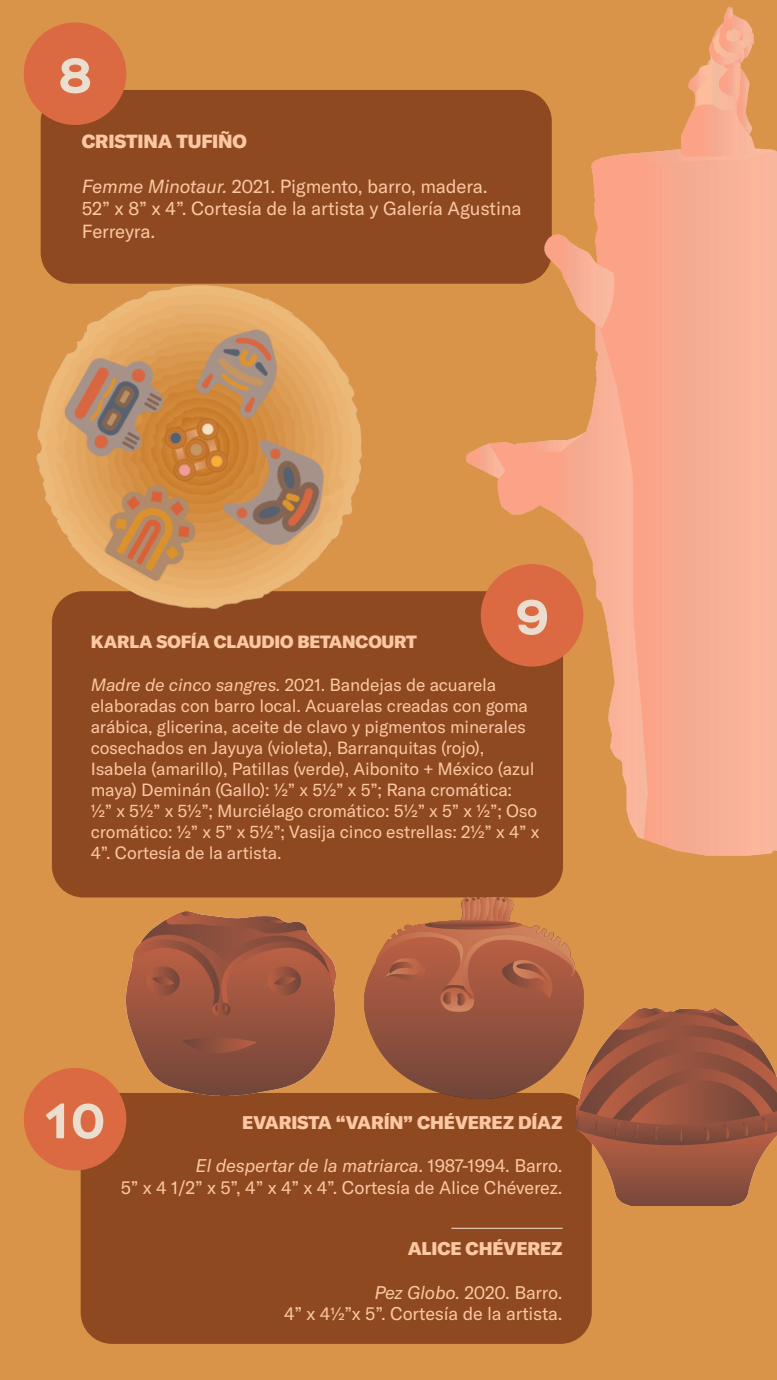
<style>
.page{position:relative;width:777px;height:1380px;background:#fff}
.page>*{position:absolute;margin:0;border:0;box-sizing:border-box;transform-origin:0 0}
.t1{font:700 57px "Bicyclette";color:#ebdecf}
.t2{font:18.75px/22.5px "GT America";letter-spacing:-.01em;color:#fcc7a3}
.t3{font:900 18.75px "GT America";letter-spacing:-.01em;color:#fcc7a3}
.t4{font:18.12px/21.8px "GT America";letter-spacing:-.01em;color:#fcc7a3;text-align:right}
.t5{font:900 18.12px "GT America";letter-spacing:-.01em;color:#fcc7a3}
.t6{font:17.5px/21px "GT America";letter-spacing:-.01em;color:#fcc7a3}
.t7{font:900 17.5px "GT America";letter-spacing:-.01em;color:#fcc7a3}
.s1{font-style:italic}
.s2{font-size:17.5px}
</style>
<div class="page">
<div style="left:0;top:0;width:776px;height:1379px;background:#d99449"></div>
<div style="left:41px;top:90px;width:510px;height:194px;background:#8e4920;border-radius:31px"></div>
<img style="left:466px;top:8px;width:310px;height:847px">
<div style="left:24px;top:22px;width:102px;height:103px;background:#db6942;border-radius:50%"></div>
<div style="left:52px;top:591px;width:510px;height:306px;background:#8e4920;border-radius:31px"></div>
<div style="left:81px;top:1093px;width:510px;height:251px;background:#8e4920;border-radius:31px"></div>
<hr style="left:451px;top:1228px;width:111px;height:1px;background:#f7e2d5">
<div style="left:24px;top:1068px;width:102px;height:102px;background:#db6942;border-radius:50%"></div>
<img style="left:364px;top:897px;width:219px;height:201px">
<img style="left:576px;top:1009px;width:200px;height:197px">
<img style="left:126px;top:911px;width:209px;height:185px">
<div style="left:480px;top:564px;width:103px;height:103px;background:#db6942;border-radius:50%"></div>
<img style="left:36px;top:226px;width:386px;height:393px">
<h1 class="t1" style="left:58px;top:42px;width:36px">8</h1>
<p class="t3" style="left:82px;top:130px;width:166px">CRISTINA TUFIÑO</p>
<p class="t2" style="left:82px;top:175px;width:441px"><span class="s1">Femme Minotaur.</span> 2021. Pigmento, barro, madera.<br>52” x 8” x 4”. Cortesía de la artista y Galería Agustina<br>Ferreyra.</p>
<h1 class="t1" style="left:514px;top:584px;width:36px">9</h1>
<p class="t7" style="left:91px;top:631px;width:328px">KARLA SOFÍA CLAUDIO BETANCOURT</p>
<p class="t6" style="left:91px;top:674px;width:450px"><span class="s1">Madre de cinco sangres.</span> 2021. Bandejas de acuarela elaboradas con barro local. Acuarelas creadas con goma arábica, glicerina, aceite de clavo y pigmentos minerales cosechados en Jayuya (violeta), Barranquitas (rojo), Isabela (amarillo), Patillas (verde), Aibonito + México (azul maya) Deminán (Gallo): ½” x 5½” x 5”; Rana cromática:<br>½” x 5½” x 5½”; Murciélago cromático: 5½” x 5” x 1/2”; Oso cromático: ½” x 5” x 5½”; Vasija cinco estrellas: 2½” x 4” x 4”. Cortesía de la artista.</p>
<h1 class="t1" style="left:45px;top:1088px;width:62px">10</h1>
<p class="t5" style="left:242px;top:1111px;width:321px">EVARISTA “VARÍN” CHÉVEREZ DÍAZ</p>
<p class="t4" style="left:121px;top:1155px;width:443px"><span class="s1">El despertar de la matriarca</span>. 1987-1994. Barro.<br>5” x 4 1/2” x 5”, 4” x 4” x 4”. Cortesía de Alice Chéverez.</p>
<p class="t5" style="left:407px;top:1237px;width:156px">ALICE CHÉVEREZ</p>
<p class="t4" style="left:284px;top:1281px;width:280px"><span class="s1">Pez Globo.</span> 2020. Barro.<br>4” x 4<span class="s2">½</span>”x 5”. Cortesía de la artista.</p>
</div>
